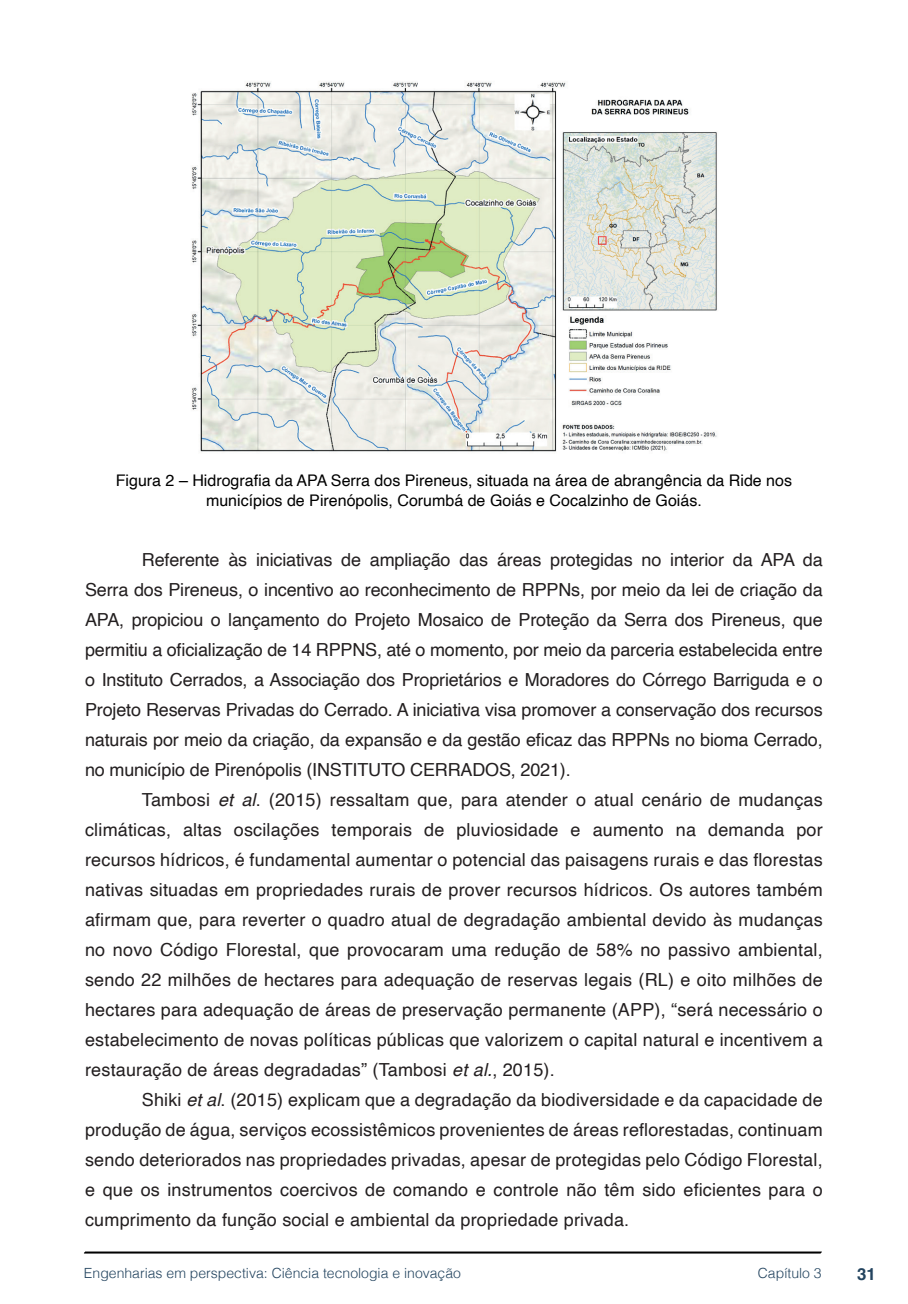
<style>
.page{position:relative;width:908px;height:1304px;background:#fff}
.page>*{position:absolute;margin:0;border:0;box-sizing:border-box;transform-origin:0 0}
.txt{font:18px/30px "Helvetica";letter-spacing:.01em;color:#231f20;text-align:justify}
.t1{font:700 16.8px "Helvetica";color:#23445f}
.imagens_graf_tab{font:16px/19.2px "Helvetica";color:#000;text-align:center}
.t2{font:300 14px "Helvetica";color:#23445f}
.s1{font-style:italic}
</style>
<div class="page">
<svg style="left:84px;top:1251px;width:737px;height:3px;background:#515151"></svg>
<img style="left:191px;top:82px;width:526px;height:370px">
<p class="imagens_graf_tab" style="left:116px;top:472px;width:677px">Figura 2 – Hidrografia da APA Serra dos Pireneus, situada na área de abrangência da Ride nos municípios de Pirenópolis, Corumbá de Goiás e Cocalzinho de Goiás.</p>
<p class="txt" style="left:85px;top:545px;width:738px;text-indent:57px">Referente às iniciativas de ampliação das áreas protegidas no interior da APA da Serra dos Pireneus, o incentivo ao reconhecimento de RPPNs, por meio da lei de criação da APA, propiciou o lançamento do Projeto Mosaico de Proteção da Serra dos Pireneus, que permitiu a oficialização de 14 RPPNS, até o momento, por meio da parceria estabelecida entre o Instituto Cerrados, a Associação dos Proprietários e Moradores do Córrego Barriguda e o Projeto Reservas Privadas do Cerrado. A iniciativa visa promover a conservação dos recursos naturais por meio da criação, da expansão e da gestão eficaz das RPPNs no bioma Cerrado, no município de Pirenópolis (INSTITUTO CERRADOS, 2021).</p>
<p class="txt" style="left:85px;top:785px;width:738px;text-indent:57px">Tambosi <span class="s1">et al</span>. (2015) ressaltam que, para atender o atual cenário de mudanças climáticas, altas oscilações temporais de pluviosidade e aumento na demanda por recursos hídricos, é fundamental aumentar o potencial das paisagens rurais e das florestas nativas situadas em propriedades rurais de prover recursos hídricos. Os autores também afirmam que, para reverter o quadro atual de degradação ambiental devido às mudanças no novo Código Florestal, que provocaram uma redução de 58% no passivo ambiental, sendo 22 milhões de hectares para adequação de reservas legais (RL) e oito milhões de hectares para adequação de áreas de preservação permanente (APP), “será necessário o estabelecimento de novas políticas públicas que valorizem o capital natural e incentivem a restauração de áreas degradadas” (Tambosi <span class="s1">et al.</span>, 2015).</p>
<p class="txt" style="left:85px;top:1085px;width:738px;text-indent:57px">Shiki <span class="s1">et al</span>. (2015) explicam que a degradação da biodiversidade e da capacidade de produção de água, serviços ecossistêmicos provenientes de áreas reflorestadas, continuam sendo deteriorados nas propriedades privadas, apesar de protegidas pelo Código Florestal, e que os instrumentos coercivos de comando e controle não têm sido eficientes para o cumprimento da função social e ambiental da propriedade privada.</p>
<p class="t2" style="left:84px;top:1261px;width:378px">Engenharias em perspectiva: Ciência tecnologia e inovação</p>
<p class="t2" style="left:757px;top:1261px;width:65px">Capítulo 3</p>
<p class="t1" style="left:856px;top:1264px;width:20px">31</p>
</div>
